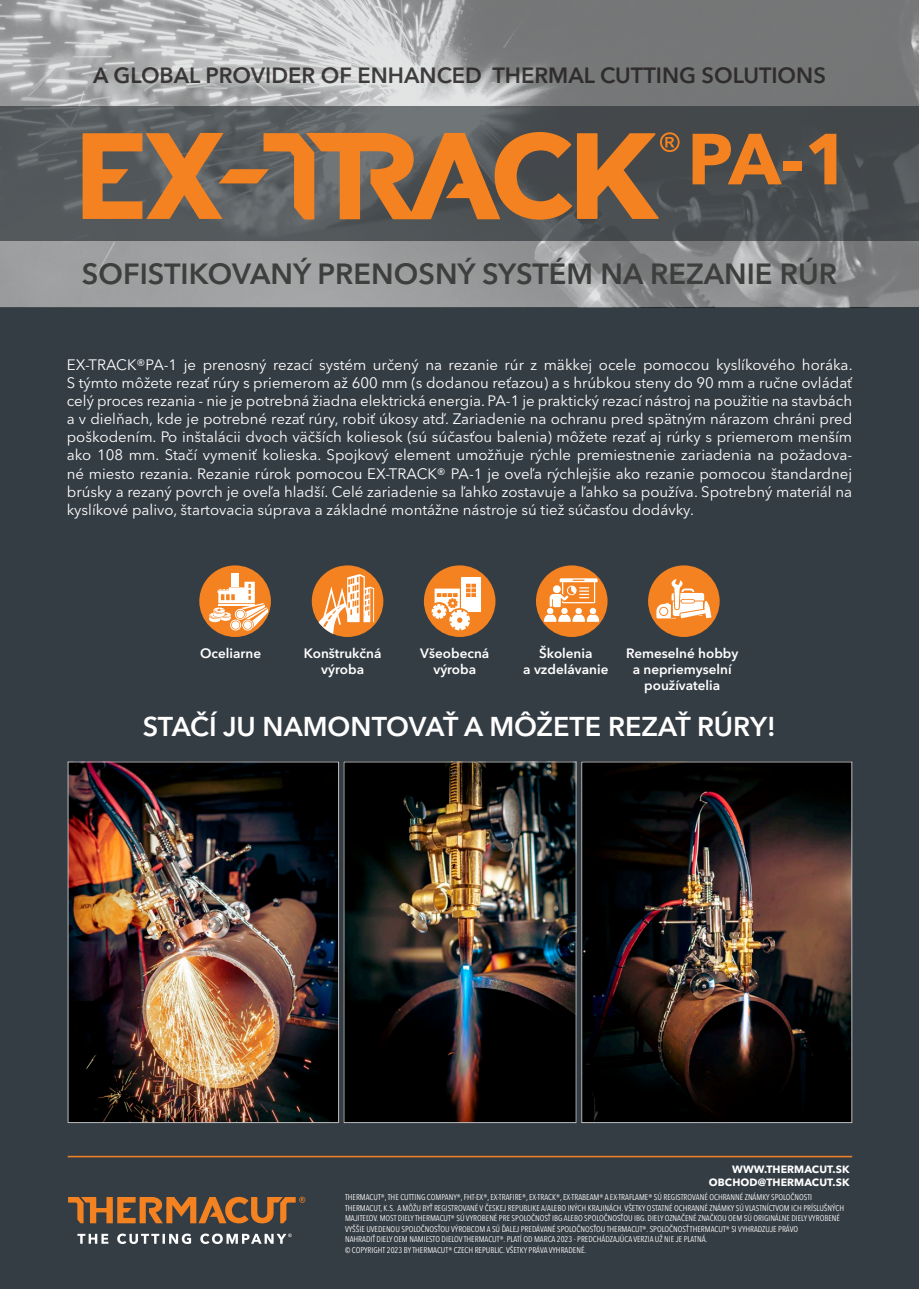
<style>
.page{position:relative;width:919px;height:1289px;background:#fff}
.page>*{position:absolute;margin:0;border:0;box-sizing:border-box;transform-origin:0 0}
.t1{font:600 28.95px "Avenir Next LT Pro";color:#3e3e3f}
.t2{font:600 27px "Avenir Next LT Pro";color:#fff}
.t3{font:600 21.9px "Avenir Next LT Pro";color:#231f20}
.t4{font:15px/18px "Avenir Next LT Pro";color:#fff;text-align:justify}
.t5{font:600 13.5px/16.2px "Avenir Next LT Pro";color:#fff;text-align:center}
.t6{font:700 10.5px "Avenir Next LT Pro";letter-spacing:.01em;color:#fff}
.Legal_Line{font:condensed 8.25px/10.5px "Avenir Next LT Pro";color:#fff}
</style>
<div class="page">
<div style="left:0;top:308px;width:918px;height:980px;background:#353d44"></div>
<img style="left:0;top:0;width:918px;height:308px">
<svg style="left:0;top:106px;width:918px;height:135px;background:#515558"></svg>
<img style="left:345px;top:763px;width:229px;height:357px">
<img style="left:583px;top:763px;width:267px;height:357px">
<div style="left:581px;top:761px;width:271px;height:361px;border:1px solid #bcbdc0"></div>
<img style="left:70px;top:763px;width:267px;height:357px">
<div style="left:68px;top:761px;width:271px;height:361px;border:1px solid #bcbdc0"></div>
<svg style="left:83px;top:132px;width:596px;height:88px;background:#a36d3e"></svg>
<svg style="left:692px;top:134px;width:89px;height:50px;background:#a76933"></svg>
<div style="left:783px;top:161px;width:18px;height:9px;background:#f58220"></div>
<svg style="left:808px;top:134px;width:28px;height:50px"></svg>
<hr style="left:68px;top:1155px;width:784px;height:2px;background:#f58220">
<svg style="left:648px;top:565px;width:71px;height:72px"></svg>
<svg style="left:424px;top:565px;width:71px;height:72px"></svg>
<svg style="left:199px;top:565px;width:72px;height:71px"></svg>
<div style="left:244px;top:621px;width:7px;height:8px;background:#fff;border-radius:50%"></div>
<svg style="left:312px;top:565px;width:71px;height:72px"></svg>
<svg style="left:536px;top:565px;width:71px;height:72px"></svg>
<svg style="left:68px;top:1196px;width:237px;height:27px"></svg>
<svg style="left:77px;top:1233px;width:214px;height:10px"></svg>
<h3 class="t3" style="left:93px;top:62px;width:734px">A GLOBAL PROVIDER OF ENHANCED THERMAL CUTTING SOLUTIONS</h3>
<p class="t1" style="left:82px;top:256px;width:756px">SOFISTIKOVANÝ PRENOSNÝ SYSTÉM NA REZANIE RÚR</p>
<p class="t4" style="left:67px;top:356px;width:787px">EX-TRACK®PA-1 je prenosný rezací systém určený na rezanie rúr z mäkkej ocele pomocou kyslíkového horáka.<br>S týmto môžete rezať rúry s priemerom až 600 mm (s dodanou reťazou) a s hrúbkou steny do 90 mm a ručne ovládať celý proces rezania - nie je potrebná žiadna elektrická energia. PA-1 je praktický rezací nástroj na použitie na stavbách a v dielňach, kde je potrebné rezať rúry, robiť úkosy atď. Zariadenie na ochranu pred spätným nárazom chráni pred poškodením. Po inštalácii dvoch väčších koliesok (sú súčasťou balenia) môžete rezať aj rúrky s priemerom menším ako 108 mm. Stačí vymeniť kolieska. Spojkový element umožňuje rýchle premiestnenie zariadenia na požadova&shy;né miesto rezania. Rezanie rúrok pomocou EX-TRACK® PA-1 je oveľa rýchlejšie ako rezanie pomocou štandardnej brúsky a rezaný povrch je oveľa hladší. Celé zariadenie sa ľahko zostavuje a ľahko sa používa. Spotrebný materiál na kyslíkové palivo, štartovacia súprava a základné montážne nástroje sú tiež súčasťou dodávky.</p>
<p class="t5" style="left:200px;top:644px;width:62px">Oceliarne</p>
<p class="t5" style="left:304px;top:644px;width:79px">Konštrukčná výroba</p>
<p class="t5" style="left:420px;top:644px;width:70px">Všeobecná výroba</p>
<p class="t5" style="left:523px;top:644px;width:87px">Školenia<br>a vzdelávanie</p>
<p class="t5" style="left:626px;top:644px;width:114px">Remeselné hobby a nepriemyselní používatelia</p>
<p class="t2" style="left:143px;top:710px;width:634px">STAČÍ JU NAMONTOVAŤ A MÔŽETE REZAŤ RÚRY!</p>
<p class="t6" style="left:732px;top:1162px;width:119px">WWW.THERMACUT.SK</p>
<p class="t6" style="left:708px;top:1175px;width:142px">OBCHOD@THERMACUT.SK</p>
<p class="Legal_Line" style="left:345px;top:1192px;width:500px">THERMACUT®, THE CUTTING COMPANY®, FHT-EX®, EX-TRAFIRE®, EX-TRACK®, EX-TRABEAM® A EX-TRAFLAME® SÚ REGISTROVANÉ OCHRANNÉ ZNÁMKY SPOLOČNOSTI THERMACUT, K.S. A MÔŽU BYŤ REGISTROVANÉ V ČESKEJ REPUBLIKE A/ALEBO INÝCH KRAJINÁCH. VŠETKY OSTATNÉ OCHRANNÉ ZNÁMKY SÚ VLASTNÍCTVOM ICH PRÍSLUŠNÝCH MAJITEĽOV. MOST DIELY THERMACUT® SÚ VYROBENÉ PRE SPOLOČNOSŤ IBG ALEBO SPOLOČNOSŤOU IBG. DIELY OZNAČENÉ ZNAČKOU OEM SÚ ORIGINÁLNE DIELY VYROBENÉ VYŠŠIE UVEDENOU SPOLOČNOSŤOU VÝROBCOM A SÚ ĎALEJ PREDÁVANÉ SPOLOČNOSŤOU THERMACUT®. SPOLOČNOSŤ THERMACUT® SI VYHRADZUJE PRÁVO<br>NAHRADIŤ DIELY OEM NAMIESTO DIELOV THERMACUT®. PLATÍ OD MARCA 2023 - PREDCHÁDZAJÚCA VERZIA UŽ NIE JE PLATNÁ.<br>© COPYRIGHT 2023 BY THERMACUT® CZECH REPUBLIC. VŠETKY PRÁVA VYHRADENÉ.</p>
</div>
